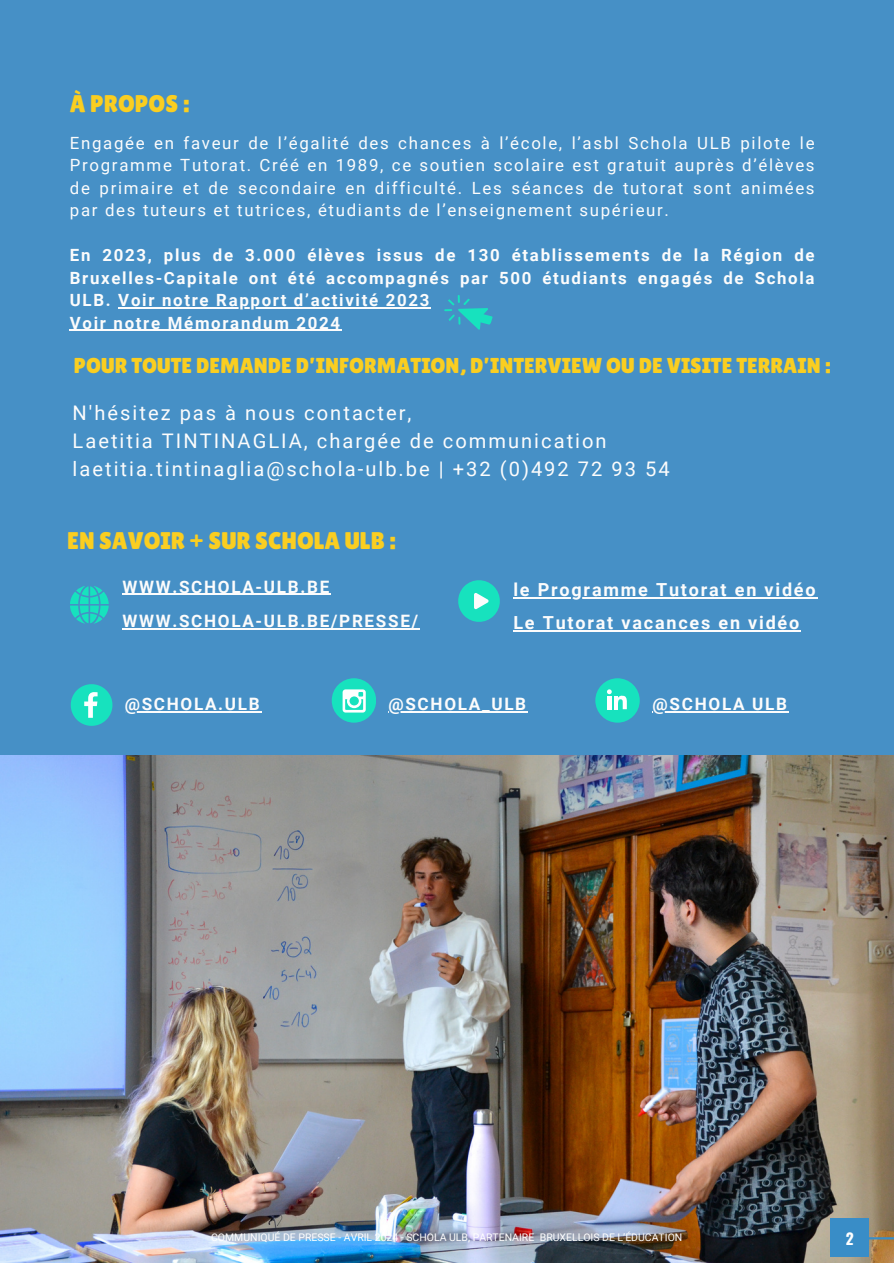
<style>
.page{position:relative;width:894px;height:1264px;background:#fff}
.page>*{position:absolute;margin:0;border:0;box-sizing:border-box;transform-origin:0 0}
.t1{font:24.15px "Lilita One";color:#face21}
.t2{font:21.6px "Lilita One";color:#face21}
.t3{font:20.1px/28.2px "Roboto";letter-spacing:.1em;color:#fcfcfc}
.t4{font:700 18px "Roboto";letter-spacing:.1em;color:#fcfcfc}
.t5{font:700 17.1px/34.3px "Roboto";letter-spacing:.1em;color:#fcfcfc}
.t6{font:16.8px/22.5px "Roboto";letter-spacing:.1em;color:#fcfcfc;text-align:justify}
.t7{font:700 16.8px/22.5px "Roboto";letter-spacing:.1em;color:#fcfcfc}
.t8{font:700 15.45px "Oswald";color:#fff}
.t9{font:10.5px "Roboto";color:#fff}
</style>
<div class="page">
<div style="left:0;top:0;width:893px;height:758px;background:#4690c6"></div>
<svg style="left:70px;top:586px;width:39px;height:37px"></svg>
<svg style="left:71px;top:684px;width:41px;height:41px"></svg>
<div style="left:331px;top:678px;width:44px;height:44px;background:#17e2be;border-radius:50%"></div>
<svg style="left:342px;top:689px;width:23px;height:23px"></svg>
<img style="left:0;top:755px;width:893px;height:507px">
<svg style="left:868px;top:1229px;width:25px;height:17px"></svg>
<div style="left:829px;top:1218px;width:39px;height:38px;background:#398dc7"></div>
<svg style="left:458px;top:580px;width:41px;height:42px"></svg>
<div style="left:595px;top:678px;width:44px;height:44px;background:#17e2be;border-radius:50%"></div>
<svg style="left:607px;top:689px;width:20px;height:21px"></svg>
<hr style="left:118px;top:307px;width:313px;height:1px;background:#fcfcfc">
<hr style="left:70px;top:330px;width:272px;height:1px;background:#fcfcfc">
<svg style="left:444px;top:295px;width:49px;height:35px"></svg>
<hr style="left:125px;top:711px;width:136px;height:1px;background:#fcfcfc">
<hr style="left:388px;top:711px;width:140px;height:1px;background:#fcfcfc">
<hr style="left:122px;top:593px;width:209px;height:2px;background:#fcfcfc">
<hr style="left:122px;top:628px;width:298px;height:1px;background:#fcfcfc">
<hr style="left:652px;top:711px;width:136px;height:1px;background:#fcfcfc">
<hr style="left:513px;top:597px;width:304px;height:1px;background:#fcfcfc">
<hr style="left:513px;top:630px;width:287px;height:1px;background:#fcfcfc">
<h1 class="t1" style="left:70px;top:90px;width:121px">À PROPOS :</h1>
<p class="t6" style="left:70px;top:131px;width:746px">Engagée en faveur de l’égalité des chances à l’école, l’asbl Schola ULB pilote le Programme Tutorat. Créé en 1989, ce soutien scolaire est gratuit auprès d’élèves de primaire et de secondaire en difficulté. Les séances de tutorat sont animées par des tuteurs et tutrices, étudiants de l’enseignement supérieur.</p>
<p class="t7" style="left:70px;top:244px;width:746px">En 2023, plus de 3.000 élèves issus de 130 établissements de la Région de Bruxelles-Capitale ont été accompagnés par 500 étudiants engagés de Schola ULB. Voir notre Rapport d’activité 2023<br>Voir notre Mémorandum 2024</p>
<p class="t2" style="left:74px;top:353px;width:758px">POUR TOUTE DEMANDE D’INFORMATION, D’INTERVIEW OU DE VISITE TERRAIN :</p>
<p class="t3" style="left:73px;top:399px;width:598px">N'hésitez pas à nous contacter,<br>Laetitia TINTINAGLIA, chargée de communication laetitia.tintinaglia@schola-ulb.be | +32 (0)492 72 93 54</p>
<h1 class="t1" style="left:67px;top:527px;width:330px">EN SAVOIR + SUR SCHOLA ULB :</h1>
<p class="t5" style="left:122px;top:569px;width:297px">WWW.SCHOLA-ULB.BE<br>WWW.SCHOLA-ULB.BE/PRESSE/</p>
<p class="t4" style="left:513px;top:579px;width:304px">le Programme Tutorat en vidéo</p>
<p class="t4" style="left:513px;top:612px;width:287px">Le Tutorat vacances en vidéo</p>
<p class="t5" style="left:125px;top:687px;width:137px">@SCHOLA.ULB</p>
<p class="t5" style="left:388px;top:687px;width:139px">@SCHOLA_ULB</p>
<p class="t5" style="left:652px;top:687px;width:136px">@SCHOLA ULB</p>
<p class="t9" style="left:211px;top:1231px;width:472px">COMMUNIQUÉ DE PRESSE - AVRIL 2024 - SCHOLA ULB, PARTENAIRE BRUXELLOIS DE L’ÉDUCATION</p>
<p class="t8" style="left:845px;top:1226px;width:9px">2</p>
</div>
